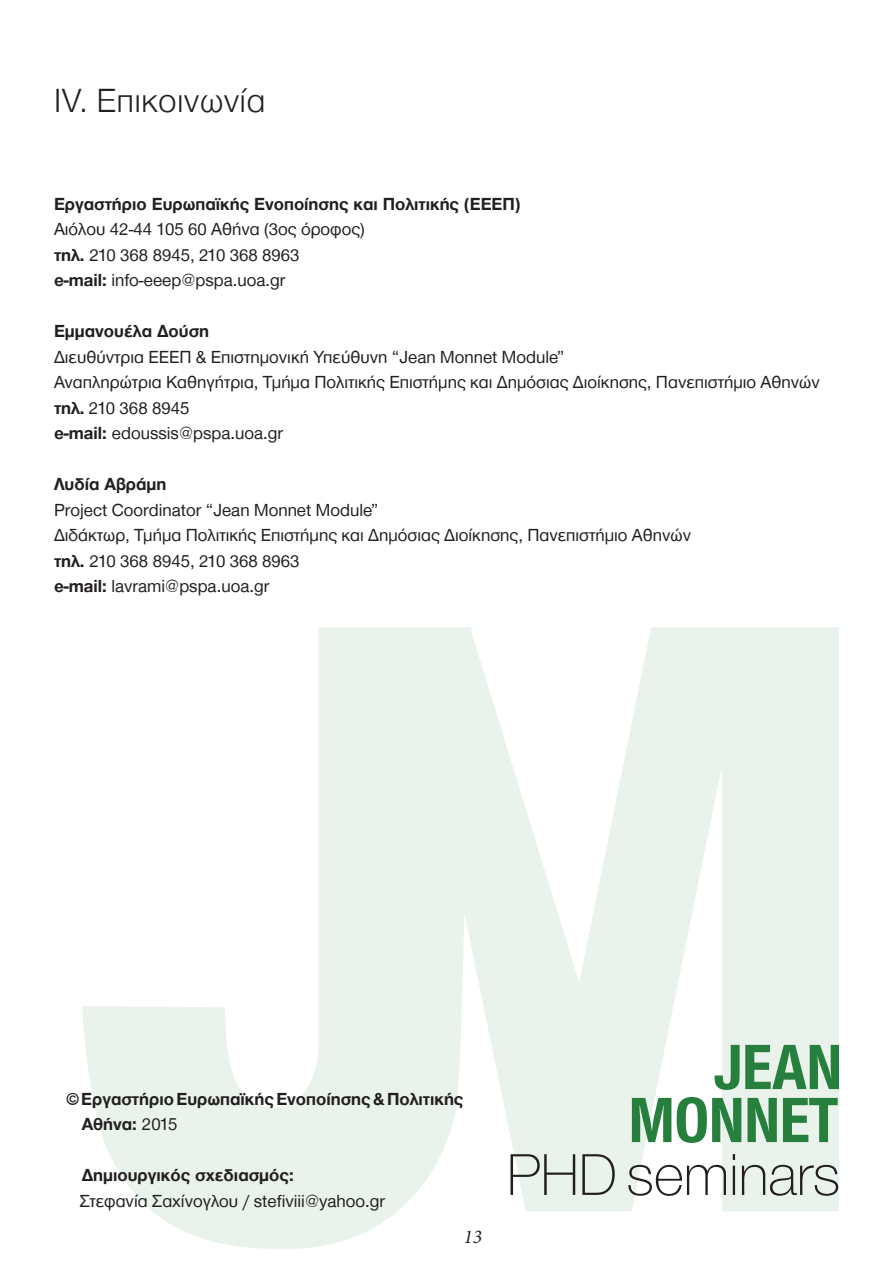
<style>
.page{position:relative;width:893px;height:1263px;background:#fff}
.page>*{position:absolute;margin:0;border:0;box-sizing:border-box;transform-origin:0 0}
.t1{font:700 condensed 66.3px/52.9px "Helvetica Neue Greek";color:#277f3d;text-align:right}
.t2{font:200 61.05px "Helvetica Neue Greek";color:#231f20}
.t3{font:300 34.5px "Helvetica Neue Greek";letter-spacing:.025em;color:#231f20}
.t4{font:italic 19.5px "Minion Pro";color:#231f20}
.t5{font:18px/25.5px "Helvetica Neue Greek";color:#231f20}
.t6{font:700 18px/25.5px "Helvetica Neue Greek";color:#231f20}
.s1{font-weight:700}
.s2{font-weight:400}
</style>
<div class="page">
<svg style="left:82px;top:627px;width:757px;height:622px;fill:#e9f2eb"></svg>
<h3 class="t3" style="left:54px;top:82px;width:213px">ΙV. Επικοινωνία</h3>
<p class="t6" style="left:54px;top:191px;width:468px">Εργαστήριο Ευρωπαϊκής Ενοποίησης και Πολιτικής (ΕΕΕΠ)</p>
<p class="t5" style="left:54px;top:216px;width:312px">Αιόλου 42-44 105 60 Αθήνα (3ος όροφος) <span class="s1">τηλ.</span> 210 368 8945, 210 368 8963<br><span class="s1">e-mail:</span> info-eeep@pspa.uoa.gr</p>
<p class="t6" style="left:54px;top:319px;width:157px">Εμμανουέλα Δούση</p>
<p class="t5" style="left:54px;top:344px;width:767px">Διευθύντρια ΕΕΕΠ &amp; Επιστημονική Υπεύθυνη “Jean Monnet Module”<br>Αναπληρώτρια Καθηγήτρια, Τμήμα Πολιτικής Επιστήμης και Δημόσιας Διοίκησης, Πανεπιστήμιο Αθηνών <span class="s1">τηλ.</span> 210 368 8945<br><span class="s1">e-mail:</span> edoussis@pspa.uoa.gr</p>
<p class="t6" style="left:54px;top:472px;width:114px">Λυδία Αβράμη</p>
<p class="t5" style="left:54px;top:497px;width:639px">Project Coordinator “Jean Monnet Module”<br>Διδάκτωρ, Τμήμα Πολιτικής Επιστήμης και Δημόσιας Διοίκησης, Πανεπιστήμιο Αθηνών <span class="s1">τηλ.</span> 210 368 8945, 210 368 8963<br><span class="s1">e-mail:</span> lavrami@pspa.uoa.gr</p>
<p class="t6" style="left:82px;top:1086px;width:383px;text-indent:-15px">© Εργαστήριο Ευρωπαϊκής Ενοποίησης &amp; Πολιτικής<br>Αθήνα: <span class="s2">2015</span></p>
<p class="t6" style="left:82px;top:1163px;width:214px">Δημιουργικός σχεδιασμός:</p>
<p class="t5" style="left:80px;top:1188px;width:307px">Στεφανία Σαχίνογλου / stefiviii@yahoo.gr</p>
<p class="t4" style="left:464px;top:1224px;width:20px">13</p>
<h1 class="t1" style="left:629px;top:1041px;width:215px">JEAN<br>MONNET</h1>
<h2 class="t2" style="left:507px;top:1142px;width:335px">PHD seminars</h2>
</div>
